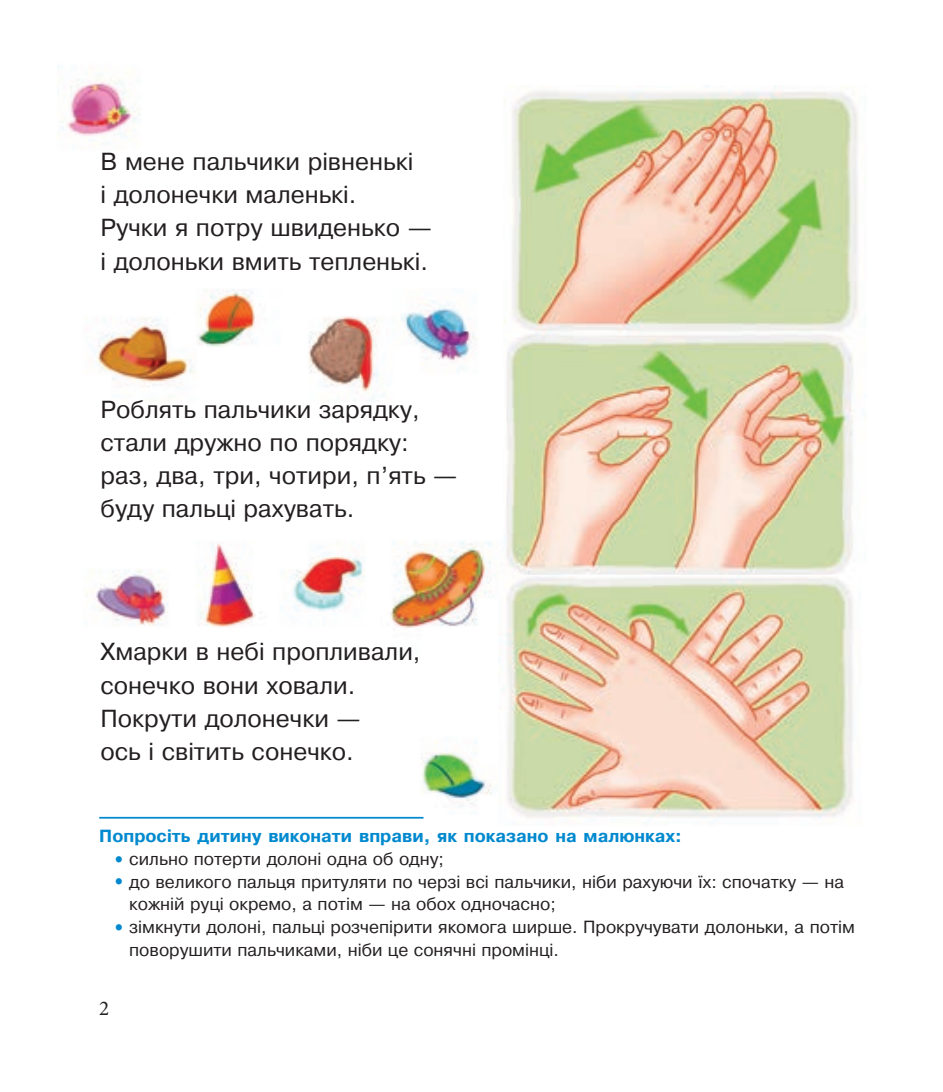
<style>
.page{position:relative;width:943px;height:1092px;background:#fff}
.page>*{position:absolute;margin:0;border:0;box-sizing:border-box;transform-origin:0 0}
.основа{font:24.5px "Pragmatica CTT";color:#231f20}
.t1{font:21px "Minion Pro";color:#231f20}
.основа-2{font:17.5px/22.8px "Pragmatica CTT";color:#231f20}
.додатковий_текст{font:700 17.5px "Pragmatica CTT";color:#0089cf}
.s1{color:#0089cf}
</style>
<div class="page">
<img style="left:57px;top:65px;width:446px;height:742px">
<img style="left:503px;top:86px;width:355px;height:489px">
<hr style="left:99px;top:816px;width:324px;height:2px;background:#0089cf">
<img style="left:499px;top:575px;width:354px;height:249px">
<p class="основа" style="left:100px;top:148px;width:314px">В мене пальчики рівненькі</p>
<p class="основа" style="left:100px;top:181px;width:257px">і долонечки маленькі.</p>
<p class="основа" style="left:100px;top:214px;width:333px">Ручки я потру швиденько —</p>
<p class="основа" style="left:100px;top:247px;width:329px">і долоньки вмить тепленькі.</p>
<p class="основа" style="left:100px;top:395px;width:321px">Роблять пальчики зарядку,</p>
<p class="основа" style="left:100px;top:428px;width:310px">стали дружно по порядку:</p>
<p class="основа" style="left:100px;top:462px;width:358px">раз, два, три, чотири, п’ять —</p>
<p class="основа" style="left:100px;top:495px;width:255px">буду пальці рахувать.</p>
<p class="основа" style="left:100px;top:638px;width:321px">Хмарки в небі пропливали,</p>
<p class="основа" style="left:100px;top:671px;width:256px">сонечко вони ховали.</p>
<p class="основа" style="left:100px;top:704px;width:262px">Покрути долонечки —</p>
<p class="основа" style="left:100px;top:738px;width:255px">ось і світить сонечко.</p>
<p class="додатковий_текст" style="left:99px;top:826px;width:584px">Попросіть дитину виконати вправи, як показано на малюнках:</p>
<p class="основа-2" style="left:114px;top:847px;width:331px"><span class="s1">•</span> сильно потерти долоні одна об одну;</p>
<p class="основа-2" style="left:129px;top:870px;width:716px;text-indent:-15px"><span class="s1">•</span> до великого пальця притуляти по черзі всі пальчики, ніби рахуючи їх: спочатку — на кожній руці окремо, а потім — на обох одночасно;</p>
<p class="основа-2" style="left:129px;top:915px;width:727px;text-indent:-15px"><span class="s1">•</span> зімкнути долоні, пальці розчепірити якомога ширше. Прокручувати долоньки, а потім поворушити пальчиками, ніби це сонячні промінці.</p>
<p class="t1" style="left:99px;top:994px;width:12px">2</p>
</div>
